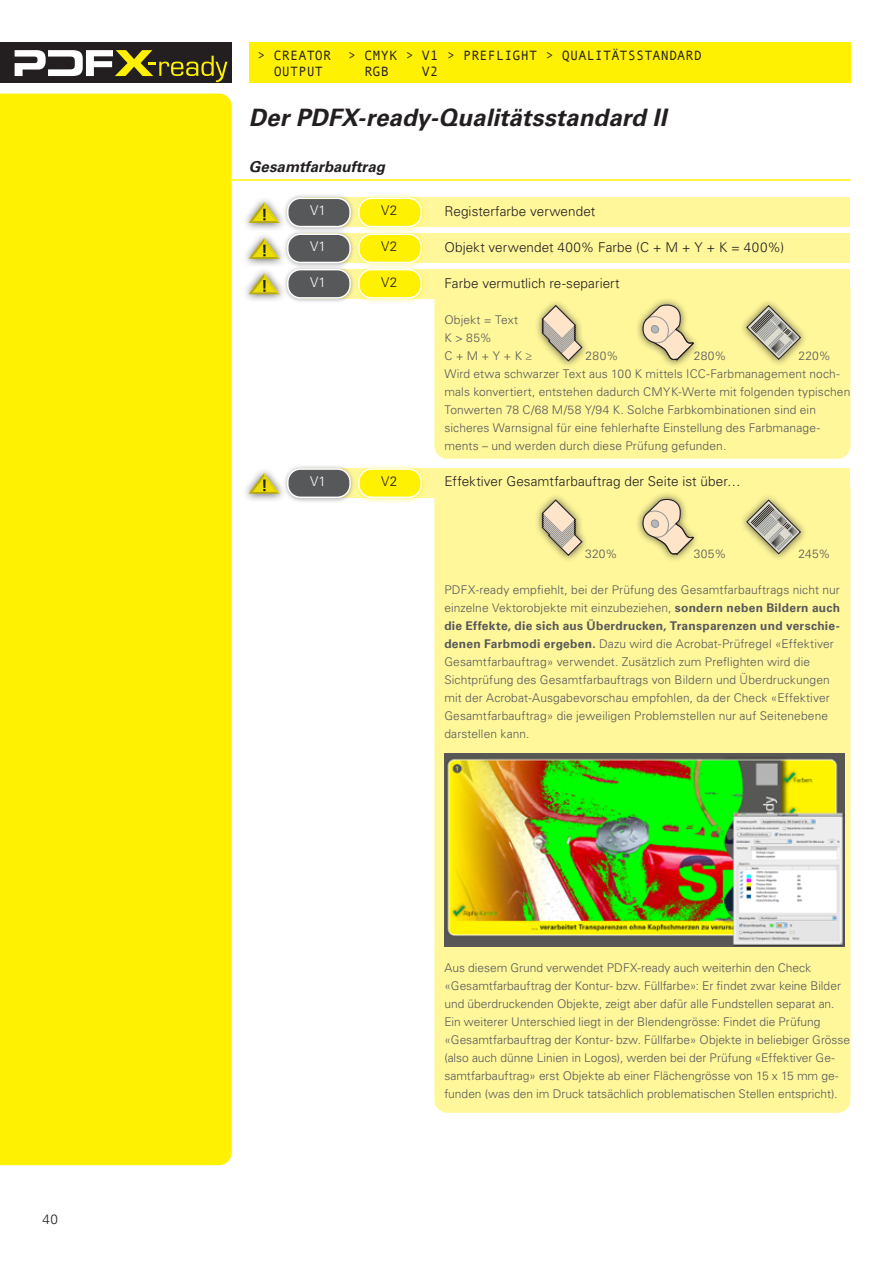
<style>
.page{position:relative;width:893px;height:1263px;background:#fff}
.page>*{position:absolute;margin:0;border:0;box-sizing:border-box;transform-origin:0 0}
.t1{font:italic 700 24px "Univers LT Std";letter-spacing:.005em;color:#231f20}
.t2{font:italic 700 15px "Univers LT Std";color:#231f20}
.t3{font:300 13.5px "Univers LT Std";letter-spacing:.005em;color:#231f20}
.t4{font:13.5px/16.2px "Andale Mono";letter-spacing:.01em;color:#231f20}
.t5{font:300 13.5px "Univers LT Std";color:#fff}
.t6{font:300 12px/18px "Univers LT Std";letter-spacing:.005em;color:#57585a}
.s1{font-weight:700}
</style>
<div class="page">
<div style="left:0;top:94px;width:232px;height:1071px;background:#fff101"></div>
<div style="left:0;top:43px;width:232px;height:40px;background:#231f20"></div>
<svg style="left:15px;top:50px;width:212px;height:32px"></svg>
<div style="left:249px;top:43px;width:601px;height:40px;background:#fff101"></div>
<div style="left:434px;top:277px;width:416px;height:182px;background:#fff79a;border-radius:13px"></div>
<div style="left:434px;top:477px;width:416px;height:636px;background:#fff79a;border-radius:13px"></div>
<div style="left:303px;top:198px;width:547px;height:29px;background:#fff79a"></div>
<div style="left:303px;top:233px;width:547px;height:30px;background:#fff79a"></div>
<div style="left:303px;top:269px;width:547px;height:30px;background:#fff79a"></div>
<div style="left:303px;top:468px;width:547px;height:30px;background:#fff79a"></div>
<hr style="left:232px;top:179px;width:618px;height:2px;background:#fff101">
<div style="left:241px;top:195px;width:46px;height:36px;background:#231f20;opacity:.75"></div>
<svg style="left:249px;top:202px;width:31px;height:21px"></svg>
<div style="left:241px;top:231px;width:46px;height:36px;background:#231f20;opacity:.75"></div>
<svg style="left:249px;top:238px;width:31px;height:21px"></svg>
<div style="left:241px;top:266px;width:46px;height:37px;background:#231f20;opacity:.75"></div>
<svg style="left:249px;top:274px;width:31px;height:20px"></svg>
<div style="left:241px;top:466px;width:46px;height:36px;background:#231f20;opacity:.75"></div>
<svg style="left:249px;top:473px;width:31px;height:21px"></svg>
<div style="left:282px;top:193px;width:73px;height:39px;background:#57585a;opacity:.5"></div>
<div style="left:288px;top:198px;width:62px;height:29px;background:#57585a;border-radius:13px"></div>
<div style="left:287px;top:198px;width:64px;height:29px;border:2px solid #fff;border-radius:13px"></div>
<div style="left:282px;top:229px;width:73px;height:39px;background:#57585a;opacity:.5"></div>
<div style="left:288px;top:234px;width:62px;height:28px;background:#57585a;border-radius:13px"></div>
<div style="left:287px;top:233px;width:64px;height:30px;border:2px solid #fff;border-radius:13px"></div>
<div style="left:282px;top:264px;width:73px;height:39px;background:#57585a;opacity:.5"></div>
<div style="left:288px;top:270px;width:62px;height:28px;background:#57585a;border-radius:13px"></div>
<div style="left:287px;top:269px;width:64px;height:30px;border:2px solid #fff;border-radius:13px"></div>
<div style="left:282px;top:464px;width:73px;height:39px;background:#57585a;opacity:.5"></div>
<div style="left:288px;top:469px;width:62px;height:28px;background:#57585a;border-radius:13px"></div>
<div style="left:287px;top:468px;width:64px;height:30px;border:2px solid #fff;border-radius:13px"></div>
<div style="left:353px;top:193px;width:73px;height:39px;background:#fff101;opacity:.5"></div>
<div style="left:359px;top:198px;width:62px;height:29px;background:#fff101;border-radius:13px"></div>
<div style="left:358px;top:198px;width:64px;height:29px;border:2px solid #fff;border-radius:13px"></div>
<div style="left:353px;top:229px;width:73px;height:39px;background:#fff101;opacity:.5"></div>
<div style="left:359px;top:234px;width:62px;height:28px;background:#fff101;border-radius:13px"></div>
<div style="left:358px;top:233px;width:64px;height:30px;border:2px solid #fff;border-radius:13px"></div>
<div style="left:353px;top:264px;width:73px;height:39px;background:#fff101;opacity:.5"></div>
<div style="left:359px;top:270px;width:62px;height:28px;background:#fff101;border-radius:13px"></div>
<div style="left:358px;top:269px;width:64px;height:30px;border:2px solid #fff;border-radius:13px"></div>
<div style="left:353px;top:464px;width:73px;height:39px;background:#fff101;opacity:.5"></div>
<div style="left:359px;top:469px;width:62px;height:28px;background:#fff101;border-radius:13px"></div>
<div style="left:358px;top:468px;width:64px;height:30px;border:2px solid #fff;border-radius:13px"></div>
<div style="left:534px;top:298px;width:56px;height:71px;background:#231f20;opacity:.75"></div>
<svg style="left:542px;top:305px;width:40px;height:56px"></svg>
<div style="left:534px;top:492px;width:56px;height:71px;background:#231f20;opacity:.75"></div>
<svg style="left:542px;top:499px;width:40px;height:57px"></svg>
<div style="left:634px;top:297px;width:67px;height:71px;background:#231f20;opacity:.75"></div>
<svg style="left:642px;top:304px;width:52px;height:58px"></svg>
<div style="left:634px;top:491px;width:67px;height:71px;background:#231f20;opacity:.75"></div>
<svg style="left:642px;top:499px;width:52px;height:57px"></svg>
<div style="left:739px;top:298px;width:69px;height:69px;background:#231f20;opacity:.75"></div>
<svg style="left:746px;top:305px;width:55px;height:55px"></svg>
<div style="left:739px;top:492px;width:69px;height:70px;background:#231f20;opacity:.75"></div>
<svg style="left:746px;top:499px;width:55px;height:56px"></svg>
<img style="left:444px;top:754px;width:400px;height:193px">
<p class="t3" style="left:43px;top:1211px;width:17px">40</p>
<p class="t4" style="left:274px;top:46px;width:430px;text-indent:-16px">&gt; CREATOR &gt; CMYK &gt; V1 &gt; PREFLIGHT &gt; QUALITÄTSSTANDARD<br>OUTPUT</p>
<p class="t4" style="left:364px;top:62px;width:26px">RGB</p>
<p class="t4" style="left:422px;top:62px;width:18px">V2</p>
<h1 class="t1" style="left:249px;top:103px;width:419px">Der PDFX-ready-Qualitätsstandard II</h1>
<p class="t2" style="left:249px;top:158px;width:137px">Gesamtfarbauftrag</p>
<p class="t5" style="left:310px;top:202px;width:17px">V1</p>
<p class="t5" style="left:310px;top:238px;width:17px">V1</p>
<p class="t5" style="left:310px;top:274px;width:17px">V1</p>
<p class="t3" style="left:381px;top:202px;width:18px">V2</p>
<p class="t3" style="left:381px;top:238px;width:18px">V2</p>
<p class="t3" style="left:381px;top:274px;width:18px">V2</p>
<p class="t5" style="left:310px;top:473px;width:17px">V1</p>
<p class="t3" style="left:381px;top:473px;width:18px">V2</p>
<p class="t3" style="left:444px;top:203px;width:152px">Registerfarbe verwendet</p>
<p class="t3" style="left:444px;top:239px;width:341px">Objekt verwendet 400% Farbe (C + M + Y + K = 400%)</p>
<p class="t3" style="left:444px;top:275px;width:177px">Farbe vermutlich re-separiert</p>
<p class="t6" style="left:444px;top:311px;width:89px">Objekt = Text<br>K &gt; 85%<br>C + M + Y + K ≥</p>
<p class="t6" style="left:444px;top:347px;width:408px;text-indent:354px">220% Wird etwa schwarzer Text aus 100 K mittels ICC-Farbmanagement noch&shy;mals konvertiert, entstehen dadurch CMYK-Werte mit folgenden typischen Tonwerten 78 C/68 M/58 Y/94 K. Solche Farbkombinationen sind ein sicheres Warnsignal für eine fehlerhafte Einstellung des Farbmanage&shy;ments – und werden durch diese Prüfung gefunden.</p>
<p class="t6" style="left:586px;top:347px;width:34px">280%</p>
<p class="t6" style="left:694px;top:347px;width:34px">280%</p>
<p class="t3" style="left:444px;top:473px;width:298px">Effektiver Gesamtfarbauftrag der Seite ist über…</p>
<p class="t6" style="left:585px;top:545px;width:34px">320%</p>
<p class="t6" style="left:694px;top:545px;width:34px">305%</p>
<p class="t6" style="left:798px;top:545px;width:34px">245%</p>
<p class="t6" style="left:444px;top:581px;width:397px">PDFX-ready empfiehlt, bei der Prüfung des Gesamtfarbauftrags nicht nur einzelne Vektorobjekte mit einzubeziehen, <span class="s1">sondern neben Bildern auch die Effekte, die sich aus Überdrucken, Transparenzen und verschie&shy;denen Farbmodi ergeben.</span> Dazu wird die Acrobat-Prüfregel «Effektiver Gesamtfarbauftrag» verwendet. Zusätzlich zum Preflighten wird die Sichtprüfung des Gesamtfarbauftrags von Bildern und Überdruckungen mit der Acrobat-Ausgabevorschau empfohlen, da der Check «Effektiver Gesamtfarbauftrag» die jeweiligen Problemstellen nur auf Seitenebene darstellen kann.</p>
<p class="t6" style="left:444px;top:959px;width:407px">Aus diesem Grund verwendet PDFX-ready auch weiterhin den Check «Gesamtfarbauftrag der Kontur- bzw. Füllfarbe»: Er findet zwar keine Bilder und überdruckenden Objekte, zeigt aber dafür alle Fundstellen separat an.<br>Ein weiterer Unterschied liegt in der Blendengrösse: Findet die Prüfung «Gesamtfarbauftrag der Kontur- bzw. Füllfarbe» Objekte in beliebiger Grösse (also auch dünne Linien in Logos), werden bei der Prüfung «Effektiver Ge&shy;samtfarbauftrag» erst Objekte ab einer Flächengrösse von 15 x 15 mm ge&shy;funden (was den im Druck tatsächlich problematischen Stellen entspricht).</p>
</div>
